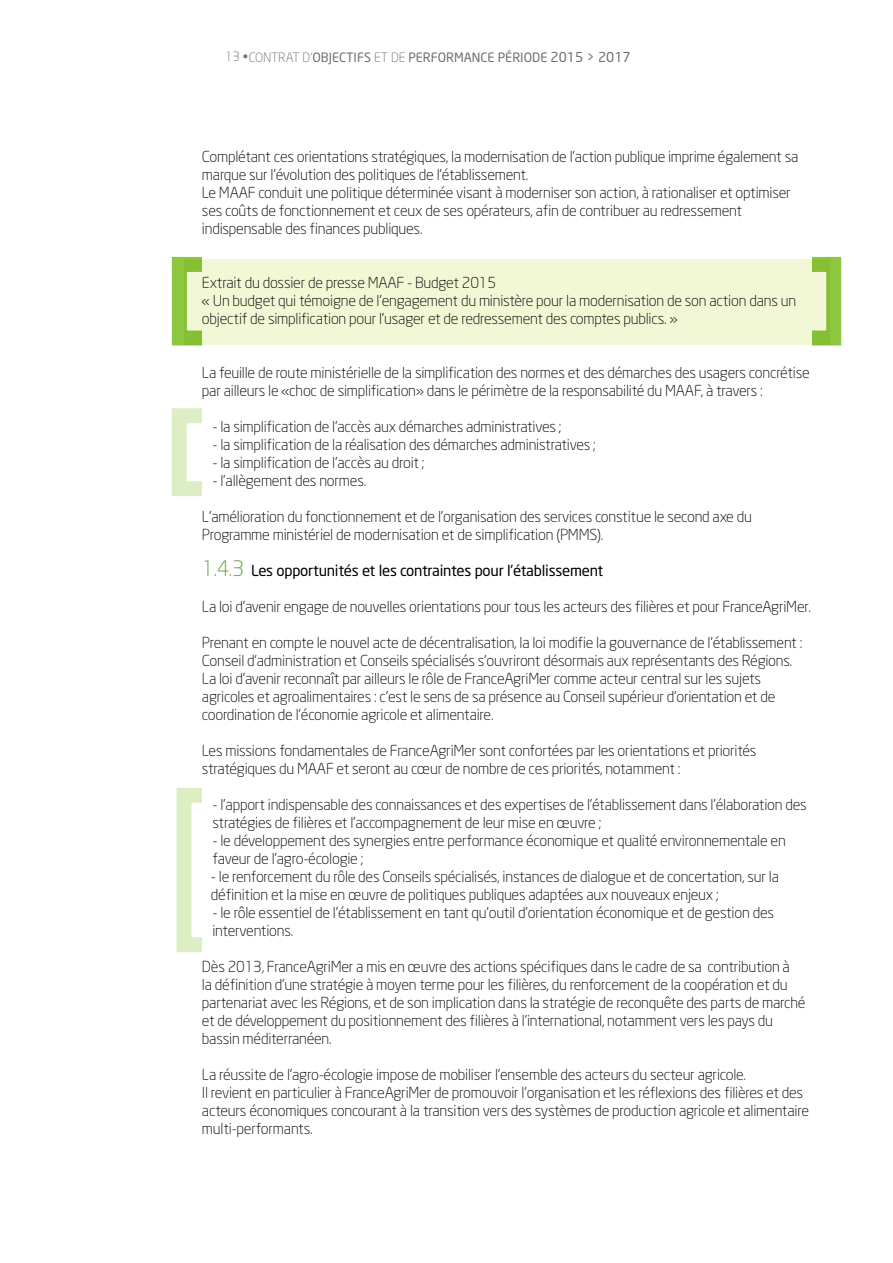
<style>
.page{position:relative;width:893px;height:1263px;background:#fff}
.page>*{position:absolute;margin:0;border:0;box-sizing:border-box;transform-origin:0 0}
.t1{font:300 15px/18px "Neo Sans";letter-spacing:-.015em;color:#000}
.t2{font:15px "Neo Sans";letter-spacing:-.015em;color:#000}
.t3{font:12.75px "Neo Sans";color:#6d6e71}
.s1{font-weight:300}
.s2{font-size:13.5px}
.s3{font-weight:300;font-size:21px;color:#5ca038}
</style>
<div class="page">
<div style="left:172px;top:257px;width:669px;height:88px;border:15px solid #8dc63f"></div>
<div style="left:202px;top:106px;width:609px;height:1037px;background:#fff"></div>
<div style="left:185px;top:259px;width:645px;height:86px;background:#f2f7d6"></div>
<p class="t3" style="left:225px;top:49px;width:407px"><span class="s1">13 •Contrat d’</span>objectifs <span class="s1">et de</span> performance période <span class="s2">2015 &gt; 2017</span></p>
<p class="t1" style="left:202px;top:147px;width:598px">Complétant ces orientations stratégiques, la modernisation de l’action publique imprime également sa marque sur l’évolution des politiques de l’établissement.<br>Le MAAF conduit une politique déterminée visant à moderniser son action, à rationaliser et optimiser ses coûts de fonctionnement et ceux de ses opérateurs, afin de contribuer au redressement indispensable des finances publiques.</p>
<p class="t1" style="left:202px;top:273px;width:596px">Extrait du dossier de presse MAAF - Budget 2015<br>« Un budget qui témoigne de l’engagement du ministère pour la modernisation de son action dans un objectif de simplification pour l’usager et de redressement des comptes publics. »</p>
<p class="t1" style="left:202px;top:363px;width:609px">La feuille de route ministérielle de la simplification des normes et des démarches des usagers concrétise par ailleurs le «choc de simplification» dans le périmètre de la responsabilité du MAAF, à travers :</p>
<p class="t1" style="left:212px;top:417px;width:351px">- la simplification de l’accès aux démarches administratives ;</p>
<p class="t1" style="left:212px;top:435px;width:385px">- la simplification de la réalisation des démarches administratives ;</p>
<p class="t1" style="left:212px;top:453px;width:214px">- la simplification de l’accès au droit ;</p>
<p class="t1" style="left:212px;top:471px;width:155px">- l’allègement des normes.</p>
<p class="t1" style="left:202px;top:507px;width:551px">L’amélioration du fonctionnement et de l’organisation des services constitue le second axe du<br>Programme ministériel de modernisation et de simplification (PMMS).</p>
<p class="t2" style="left:202px;top:561px;width:403px"><span class="s3">1.4.3</span> Les opportunités et les contraintes pour l’établissement</p>
<p class="t1" style="left:202px;top:597px;width:610px">La loi d’avenir engage de nouvelles orientations pour tous les acteurs des filières et pour FranceAgriMer.</p>
<p class="t1" style="left:202px;top:633px;width:602px">Prenant en compte le nouvel acte de décentralisation, la loi modifie la gouvernance de l’établissement :<br>Conseil d’administration et Conseils spécialisés s’ouvriront désormais aux représentants des Régions.<br>La loi d’avenir reconnaît par ailleurs le rôle de FranceAgriMer comme acteur central sur les sujets agricoles et agroalimentaires : c’est le sens de sa présence au Conseil supérieur d’orientation et de coordination de l’économie agricole et alimentaire.</p>
<p class="t1" style="left:202px;top:741px;width:556px">Les missions fondamentales de FranceAgriMer sont confortées par les orientations et priorités stratégiques du MAAF et seront au cœur de nombre de ces priorités, notamment :</p>
<p class="t1" style="left:212px;top:795px;width:596px">- l’apport indispensable des connaissances et des expertises de l’établissement dans l’élaboration des stratégies de filières et l’accompagnement de leur mise en œuvre ;</p>
<p class="t1" style="left:212px;top:831px;width:575px">- le développement des synergies entre performance économique et qualité environnementale en faveur de l’agro-écologie ;</p>
<p class="t1" style="left:211px;top:867px;width:570px">- le renforcement du rôle des Conseils spécialisés, instances de dialogue et de concertation, sur la définition et la mise en œuvre de politiques publiques adaptées aux nouveaux enjeux ;</p>
<p class="t1" style="left:212px;top:903px;width:563px">- le rôle essentiel de l’établissement en tant qu’outil d’orientation économique et de gestion des interventions.</p>
<p class="t1" style="left:202px;top:957px;width:605px">Dès 2013, FranceAgriMer a mis en œuvre des actions spécifiques dans le cadre de sa contribution à<br>la définition d’une stratégie à moyen terme pour les filières, du renforcement de la coopération et du partenariat avec les Régions, et de son implication dans la stratégie de reconquête des parts de marché et de développement du positionnement des filières à l’international, notamment vers les pays du bassin méditerranéen.</p>
<p class="t1" style="left:202px;top:1065px;width:608px">La réussite de l’agro-écologie impose de mobiliser l’ensemble des acteurs du secteur agricole.<br>Il revient en particulier à FranceAgriMer de promouvoir l’organisation et les réflexions des filières et des acteurs économiques concourant à la transition vers des systèmes de production agricole et alimentaire multi-performants.</p>
</div>
